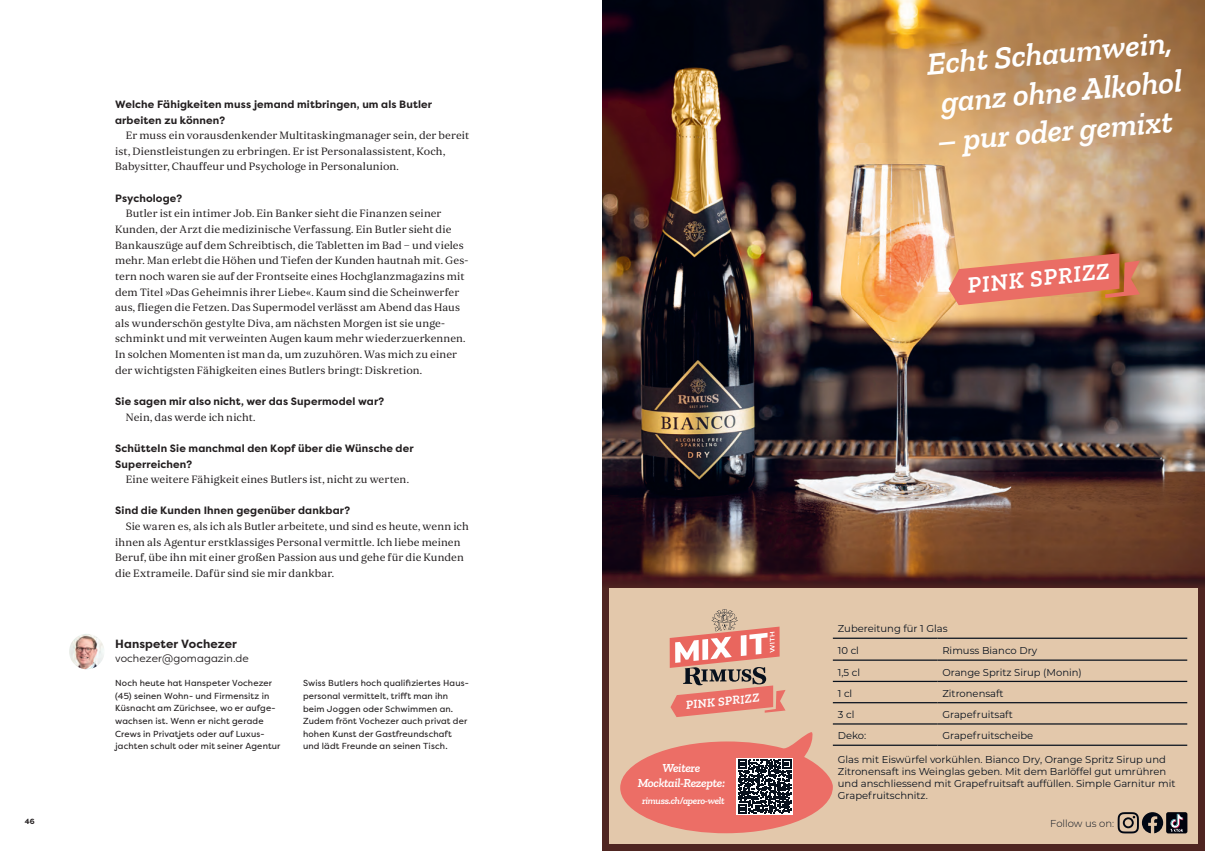
<style>
.page{position:relative;width:1205px;height:851px;background:#fff}
.page>*{position:absolute;margin:0;border:0;box-sizing:border-box;transform-origin:0 0}
.t1{font:italic 600 32.5px/39px "Zilla Slab";color:#fff;text-align:center}
.t2{font:italic 600 23.75px "Zilla Slab";color:#fff}
.t3{font:italic 600 12.5px/15px "Zilla Slab";letter-spacing:-.025em;color:#fff;text-align:center}
.t4{font:700 11.88px "Filson Pro";letter-spacing:.01em;color:#231f20}
.t5{font:11.25px/15.6px "Orbikular";letter-spacing:.01em;color:#231f20}
.t6{font:700 10.62px/15.6px "Filson Pro";letter-spacing:.015em;color:#231f20}
.t7{font:10.62px "Filson Pro";letter-spacing:.01em;color:#231f20}
.t8{font:10px/12px "Montserrat";color:#08111d}
.t9{font:italic 600 10px "Zilla Slab";letter-spacing:-.025em;color:#fff}
.t10{font:300 10px "Montserrat";color:#08111d}
.t11{font:8.75px/12.5px "Filson Pro";letter-spacing:.015em;color:#231f20}
.t12{font:700 7.5px "Filson Pro";color:#231f20}
</style>
<div class="page">
<img style="left:602px;top:0;width:603px;height:567px">
<svg style="left:602px;top:567px;width:603px;height:283px;background:#542a24"></svg>
<div style="left:609px;top:588px;width:589px;height:255px;background:#e3c8ab"></div>
<svg style="left:948px;top:253px;width:192px;height:52px;background:#e38266"></svg>
<svg style="left:670px;top:609px;width:115px;height:108px"></svg>
<svg style="left:1117px;top:812px;width:46px;height:21px"></svg>
<div style="left:1166px;top:812px;width:21px;height:21px;background:#00030d;border-radius:2px"></div>
<svg style="left:1170px;top:813px;width:13px;height:18px"></svg>
<hr style="left:833px;top:744px;width:104px;height:1px;background:#08111d">
<hr style="left:937px;top:744px;width:250px;height:1px;background:#08111d">
<hr style="left:833px;top:659px;width:104px;height:1px;background:#08111d">
<hr style="left:937px;top:659px;width:250px;height:1px;background:#08111d">
<hr style="left:833px;top:680px;width:104px;height:2px;background:#08111d">
<hr style="left:937px;top:680px;width:250px;height:2px;background:#08111d">
<hr style="left:833px;top:702px;width:104px;height:1px;background:#08111d">
<hr style="left:937px;top:702px;width:250px;height:1px;background:#08111d">
<hr style="left:833px;top:723px;width:104px;height:1px;background:#08111d">
<hr style="left:937px;top:723px;width:250px;height:1px;background:#08111d">
<hr style="left:833px;top:637px;width:104px;height:1px;background:#08111d">
<hr style="left:937px;top:637px;width:250px;height:1px;background:#08111d">
<svg style="left:620px;top:732px;width:213px;height:101px"></svg>
<img style="left:69px;top:633px;width:36px;height:36px;border-radius:18px">
<p class="t12" style="left:25px;top:816px;width:12px">46</p>
<p class="t6" style="left:115px;top:96px;width:318px">Welche Fähigkeiten muss jemand mitbringen, um als Butler arbeiten zu können?</p>
<p class="t5" style="left:115px;top:127px;width:355px;text-indent:11px">Er muss ein vorausdenkender Multitaskingmanager sein, der bereit ist, Dienstleistungen zu erbringen. Er ist Personalassistent, Koch,<br>Babysitter, Chauffeur und Psychologe in Personalunion.</p>
<p class="t6" style="left:115px;top:190px;width:68px">Psychologe?</p>
<p class="t5" style="left:115px;top:205px;width:355px;text-indent:11px">Butler ist ein intimer Job. Ein Banker sieht die Finanzen seiner Kunden, der Arzt die medizinische Verfassung. Ein Butler sieht die Bankauszüge auf dem Schreibtisch, die Tabletten im Bad – und vieles mehr. Man erlebt die Höhen und Tiefen der Kunden hautnah mit. Ges&shy;tern noch waren sie auf der Frontseite eines Hochglanzmagazins mit dem Titel »Das Geheimnis ihrer Liebe«. Kaum sind die Scheinwerfer aus, fliegen die Fetzen. Das Supermodel verlässt am Abend das Haus als wunderschön gestylte Diva, am nächsten Morgen ist sie unge&shy;schminkt und mit verweinten Augen kaum mehr wiederzuerkennen.<br>In solchen Momenten ist man da, um zuzuhören. Was mich zu einer der wichtigsten Fähigkeiten eines Butlers bringt: Diskretion.</p>
<p class="t6" style="left:115px;top:393px;width:271px">Sie sagen mir also nicht, wer das Supermodel war?</p>
<p class="t5" style="left:126px;top:408px;width:131px">Nein, das werde ich nicht.</p>
<p class="t6" style="left:115px;top:440px;width:300px">Schütteln Sie manchmal den Kopf über die Wünsche der<br>Superreichen?</p>
<p class="t5" style="left:126px;top:471px;width:285px">Eine weitere Fähigkeit eines Butlers ist, nicht zu werten.</p>
<p class="t6" style="left:115px;top:503px;width:236px">Sind die Kunden Ihnen gegenüber dankbar?</p>
<p class="t5" style="left:115px;top:518px;width:355px;text-indent:11px">Sie waren es, als ich als Butler arbeitete, und sind es heute, wenn ich ihnen als Agentur erstklassiges Personal vermittle. Ich liebe meinen Beruf, übe ihn mit einer großen Passion aus und gehe für die Kunden die Extrameile. Dafür sind sie mir dankbar.</p>
<p class="t4" style="left:115px;top:636px;width:123px">Hanspeter Vochezer</p>
<p class="t7" style="left:115px;top:651px;width:135px">vochezer@gomagazin.de</p>
<p class="t11" style="left:115px;top:677px;width:167px">Noch heute hat Hanspeter Vochezer (45) seinen Wohn- und Firmensitz in Küsnacht am Zürichsee, wo er aufge&shy;wachsen ist. Wenn er nicht gerade Crews in Privatjets oder auf Luxus&shy;jachten schult oder mit seiner Agentur</p>
<p class="t11" style="left:303px;top:677px;width:167px">Swiss Butlers hoch qualifiziertes Haus&shy;personal vermittelt, trifft man ihn beim Joggen oder Schwimmen an.<br>Zudem frönt Vochezer auch privat der hohen Kunst der Gastfreundschaft und lädt Freunde an seinen Tisch.</p>
<h1 class="t1" style="left:924px;top:44px;width:254px;rotate:-5deg">Echt Schaumwein, ganz ohne Alkohol</h1>
<h1 class="t1" style="left:935px;top:122px;width:237px;rotate:-5deg">– pur oder gemixt</h1>
<h2 class="t2" style="left:966px;top:272px;width:144px;rotate:-6deg">PINK SPRIZZ</h2>
<p class="t3" style="left:685px;top:697px;width:75px;rotate:-6deg">PINK SPRIZZ</p>
<p class="t3" style="left:638px;top:760px;width:89px">Weitere<br>Mocktail-Rezepte:</p>
<p class="t9" style="left:642px;top:794px;width:84px">rimuss.ch/apero-welt</p>
<p class="t8" style="left:838px;top:621px;width:111px">Zubereitung für 1 Glas</p>
<p class="t8" style="left:838px;top:644px;width:23px">10 cl</p>
<p class="t8" style="left:942px;top:644px;width:96px">Rimuss Bianco Dry</p>
<p class="t8" style="left:838px;top:665px;width:24px">1,5 cl</p>
<p class="t8" style="left:942px;top:665px;width:141px">Orange Spritz Sirup (Monin)</p>
<p class="t8" style="left:838px;top:687px;width:16px">1 cl</p>
<p class="t8" style="left:942px;top:687px;width:63px">Zitronensaft</p>
<p class="t8" style="left:838px;top:708px;width:18px">3 cl</p>
<p class="t8" style="left:942px;top:708px;width:72px">Grapefruitsaft</p>
<p class="t8" style="left:838px;top:729px;width:30px">Deko:</p>
<p class="t8" style="left:942px;top:729px;width:92px">Grapefruitscheibe</p>
<p class="t8" style="left:838px;top:752px;width:339px">Glas mit Eiswürfel vorkühlen. Bianco Dry, Orange Spritz Sirup und Zitronensaft ins Weinglas geben. Mit dem Barlöffel gut umrühren und anschliessend mit Grapefruitsaft auffüllen. Simple Garnitur mit Grapefruitschnitz.</p>
<p class="t10" style="left:1050px;top:816px;width:65px">Follow us on:</p>
</div>
